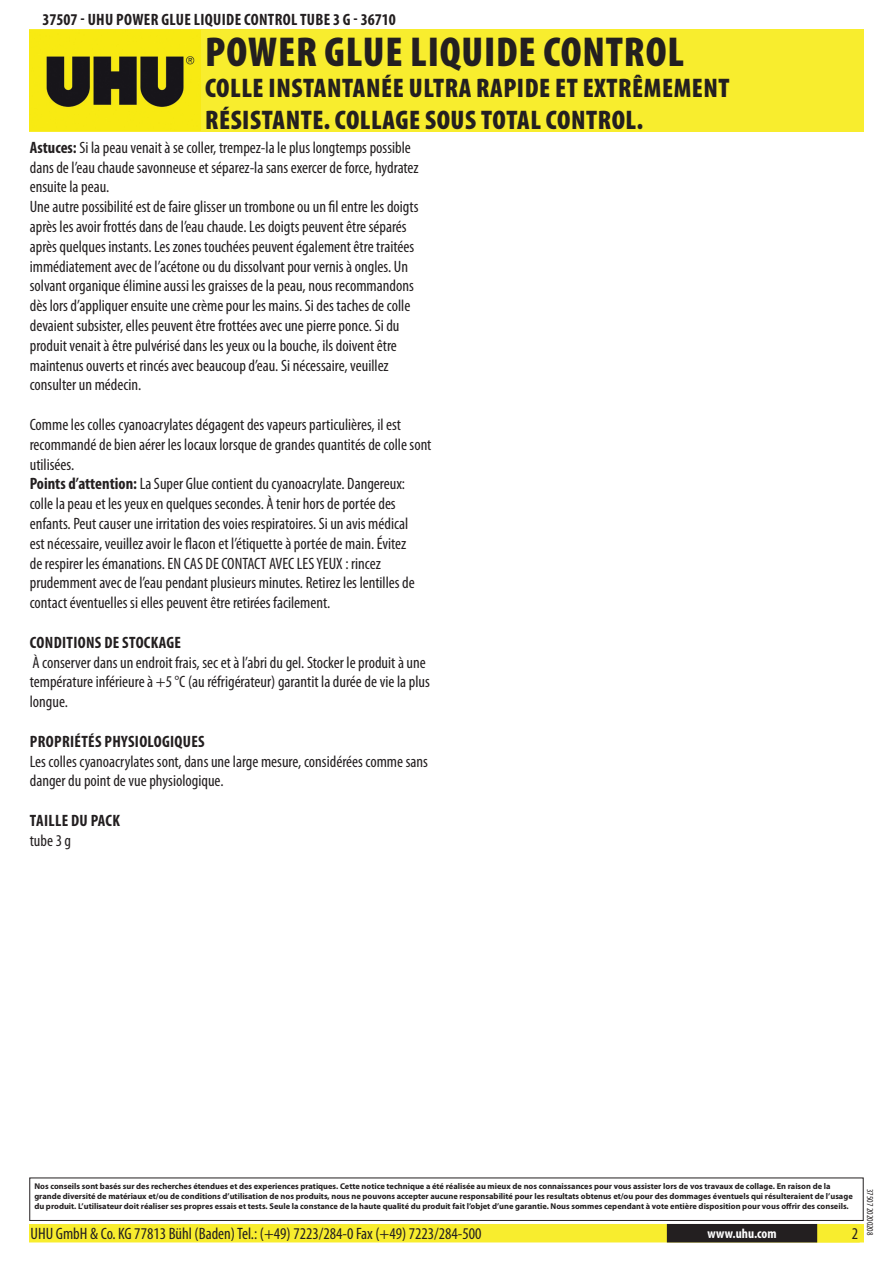
<style>
.page{position:relative;width:893px;height:1263px;background:#fff}
.page>*{position:absolute;margin:0;border:0;box-sizing:border-box;transform-origin:0 0}
.t1{font:900 condensed 42px "Myriad Pro";letter-spacing:.02em;color:#231f20}
.t2{font:900 condensed 27px/32.4px "Myriad Pro";letter-spacing:.02em;color:#231f20}
.t3{font:condensed 16.5px/19.8px "Myriad Pro";color:#231f20}
.t4{font:700 condensed 16.5px "Myriad Pro";letter-spacing:.02em;color:#231f20}
.t5{font:700 condensed 13.5px "Myriad Pro";color:#fff}
.t6{font:condensed 9px "Myriad Pro";color:#231f20}
.t7{font:700 8.4px/10.1px "Myriad Pro";color:#231f20}
.s1{font-weight:700}
</style>
<div class="page">
<div style="left:30px;top:1225px;width:833px;height:17px;background:#f8ed2e"></div>
<div style="left:29px;top:1224px;width:835px;height:18px;border:2px solid #f8ed2e"></div>
<div style="left:816px;top:1224px;width:44px;height:18px;border:2px solid #f8ed2e"></div>
<div style="left:668px;top:1225px;width:148px;height:17px;background:#231f20"></div>
<div style="left:667px;top:1224px;width:150px;height:18px;border:2px solid #231f20"></div>
<div style="left:29px;top:1177px;width:835px;height:44px;border:1px solid #231f20"></div>
<div style="left:30px;top:30px;width:834px;height:102px;background:#f8ed2e"></div>
<img style="left:30px;top:31px;width:171px;height:100px">
<p class="t4" style="left:43px;top:9px;width:355px">37507 - UHU POWER GLUE LIQUIDE CONTROL TU BE 3 G - 36710</p>
<h1 class="t1" style="left:205px;top:25px;width:480px">POWER GLUE LIQUIDE CONTROL</h1>
<h2 class="t2" style="left:205px;top:71px;width:526px">COLLE INSTANTANÉE ULTRA RAPIDE ET EXTRÊMEMENT<br>RÉSISTANTE. COLLAGE SOUS TOTAL CONTROL.</h2>
<p class="t3" style="left:30px;top:137px;width:390px"><span class="s1">ASTUCES:</span> Si la peau venait à se coller, trempez-la le plus longtemps possible dans de l’eau chaude savonneuse et séparez-la sans exercer de force, hydratez ensuite la peau.<br>Une autre possibilité est de faire glisser un trombone ou un fil entre les doigts après les avoir frottés dans de l’eau chaude. Les doigts peuvent être séparés après quelques instants. Les zones touchées peuvent également être traitées immédiatement avec de l’acétone ou du dissolvant pour vernis à ongles. Un solvant organique élimine aussi les graisses de la peau, nous recommandons dès lors d’appliquer ensuite une crème pour les mains. Si des taches de colle devaient subsister, elles peuvent être frottées avec une pierre ponce. Si du produit venait à être pulvérisé dans les yeux ou la bouche, ils doivent être maintenus ouverts et rincés avec beaucoup d’eau. Si nécessaire, veuillez consulter un médecin.</p>
<p class="t3" style="left:30px;top:414px;width:403px">Comme les colles cyanoacrylates dégagent des vapeurs particulières, il est recommandé de bien aérer les locaux lorsque de grandes quantités de colle sont utilisées.<br><span class="s1">POINTS D’ATTENTION:</span> La Super Glue contient du cyanoacrylate. Dangereux: colle la peau et les yeux en quelques secondes. À tenir hors de portée des enfants. Peut causer une irritation des voies respiratoires. Si un avis médical<br>est nécessaire, veuillez avoir le flacon et l’étiquette à portée de main. Évitez<br>de respirer les émanations. EN CAS DE CONTACT AVEC LES YEUX : rincez prudemment avec de l’eau pendant plusieurs minutes. Retirez les lentilles de contact éventuelles si elles peuvent être retirées facilement.</p>
<p class="t4" style="left:30px;top:632px;width:153px">CONDITIONS DE STOCKAGE</p>
<p class="t3" style="left:30px;top:652px;width:402px">À conserver dans un endroit frais, sec et à l’abri du gel. Stocker le produit à une température inférieure à +5 °C (au réfrigérateur) garantit la durée de vie la plus longue.</p>
<p class="t4" style="left:30px;top:731px;width:176px">PROPRIÉTÉS PHYSIOLOGIQUES</p>
<p class="t3" style="left:30px;top:751px;width:400px">Les colles cyanoacrylates sont, dans une large mesure, considérées comme sans danger du point de vue physiologique.</p>
<p class="t4" style="left:30px;top:810px;width:92px">TAILLE DU PACK</p>
<p class="t3" style="left:30px;top:830px;width:43px">tube 3 g</p>
<p class="t7" style="left:34px;top:1181px;width:820px">Nos conseils sont basés sur des recherches étendues et des experiences pratiques. Cette notice technique a été réalisée au mieux de nos connaissances pour vous assister lors de vos travaux de collage. En raison de la grande diversité de matériaux et/ou de conditions d’utilisation de nos produits, nous ne pouvons accepter aucune responsabilité pour les resultats obtenus et/ou pour des dommages éventuels qui résulteraient de l’usage du produit. L’utilisateur doit réaliser ses propres essais et tests. Seule la constance de la haute qualité du produit fait l’objet d’une garantie. Nous sommes cependant à vote entière disposition pour vous offrir des conseils.</p>
<p class="t3" style="left:31px;top:1224px;width:453px">UHU GmbH &amp; Co. KG 77813 Bühl (Baden) Tel.: (+49) 7223/284-0 Fax (+49) 7223/284-500</p>
<p class="t5" style="left:707px;top:1225px;width:71px">WWW.UHU.COM</p>
<p class="t3" style="left:852px;top:1224px;width:8px">2</p>
<p class="t6" style="left:875px;top:1189px;width:48px;rotate:90deg">37507 20200208</p>
</div>
